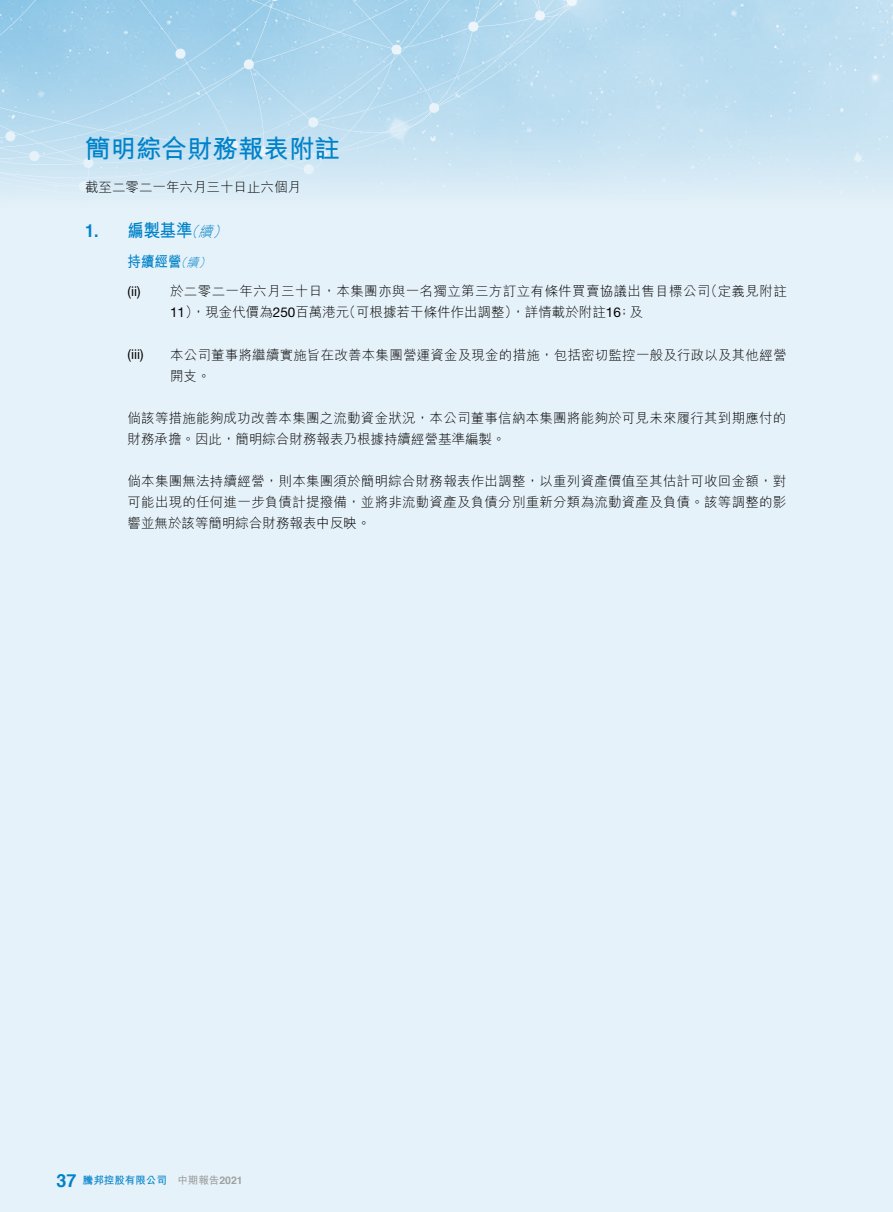
<style>
.page{position:relative;width:893px;height:1212px;background:#e6f2f9}
.page>*{position:absolute;margin:0;border:0;box-sizing:border-box;transform-origin:0 0}
.t1{font:700 25.5px "M Hei HK";color:#0082ca}
.t2{font:700 18px "M Hei HK";color:#0082ca;scale:.9 1}
.t3{font:700 18px "Helvetica";color:#0082ca}
.t4{font:700 18px "Helvetica";color:#0082ca;scale:.9 1}
.t5{font:700 15px "M Hei HK";color:#0082ca;scale:.9 1}
.t6{font:italic 300 14.4px "M Hei HK";color:#0082ca}
.t7{font:300 13.5px/21px "M Hei HK";letter-spacing:.015em;color:#000}
.t8{font:13.5px "Helvetica Neue LT Std";color:#000}
.t9{font:italic 300 12px "M Hei HK";color:#0082ca}
.t10{font:700 10.5px "M Hei HK";color:#9fa0a0}
.t11{font:700 10.5px "M Hei HK";color:#0082ca}
.s1{font-family:"Helvetica Neue LT Std";font-weight:400}
.s2{font-family:"Helvetica"}
</style>
<div class="page">
<img style="left:733px;top:0;width:160px;height:190px">
<svg style="left:0;top:0;width:733px;height:193px"></svg>
<h1 class="t1" style="left:85px;top:130px;width:256px">簡明綜合財務報表附註</h1>
<p class="t7" style="left:85px;top:176px;width:217px">截至二零二一年六月三十日止六個月</p>
<p class="t6" style="left:212px;top:222px;width:21px">(</p>
<h2 class="t2" style="left:128px;top:217px;width:74px">編製基準</h2>
<h2 class="t4" style="left:85px;top:216px;width:17px">1.</h2>
<p class="t6" style="left:198px;top:222px;width:21px">續</p>
<p class="t6" style="left:184px;top:222px;width:21px">（</p>
<p class="t5" style="left:128px;top:250px;width:61px">持續經營</p>
<p class="t9" style="left:186px;top:254px;width:18px">續</p>
<p class="t9" style="left:174px;top:254px;width:18px">（</p>
<p class="t9" style="left:198px;top:254px;width:18px">(</p>
<p class="t8" style="left:128px;top:283px;width:14px">i i( )</p>
<p class="t8" style="left:128px;top:346px;width:17px">(iii)</p>
<p class="t7" style="left:704px;top:280px;width:84px">（定義見附註</p>
<p class="t7" style="left:170px;top:280px;width:542px">於二零二一年六月三十日，本集團亦與一名獨立第三方訂立有條件買賣協議出售目標公司</p>
<p class="t7" style="left:170px;top:301px;width:181px"><span class="s1">11</span> ，）現金代價為<span class="s1">250</span>百萬港元</p>
<p class="t7" style="left:170px;top:343px;width:618px">本公司董事將繼續實施旨在改善本集團營運資金及現金的措施，包括密切監控一般及行政以及其他經營</p>
<p class="t7" style="left:343px;top:301px;width:280px">（可根據若干條件作出調整，）詳情載於附註<span class="s1">16</span></p>
<p class="t7" style="left:618px;top:301px;width:27px">；及</p>
<p class="t7" style="left:170px;top:364px;width:42px">開支。</p>
<p class="t7" style="left:128px;top:407px;width:660px">倘該等措施能夠成功改善本集團之流動資金狀況，本公司董事信納本集團將能夠於可見未來履行其到期應付的財務承擔。因此，簡明綜合財務報表乃根據持續經營基準編製。</p>
<p class="t7" style="left:128px;top:470px;width:660px;text-align:justify">倘本集團無法持續經營，則本集團須於簡明綜合財務報表作出調整，以重列資產價值至其估計可收回金額，對可能出現的任何進一步負債計提撥備，並將非流動資產及負債分別重新分類為流動資產及負債。該等調整的影響並無於該等簡明綜合財務報表中反映。</p>
<h2 class="t3" style="left:57px;top:1166px;width:22px">37</h2>
<p class="t11" style="left:83px;top:1172px;width:86px">騰邦控股有限公司</p>
<p class="t10" style="left:177px;top:1172px;width:67px">中期報告<span class="s2">2021</span></p>
</div>
